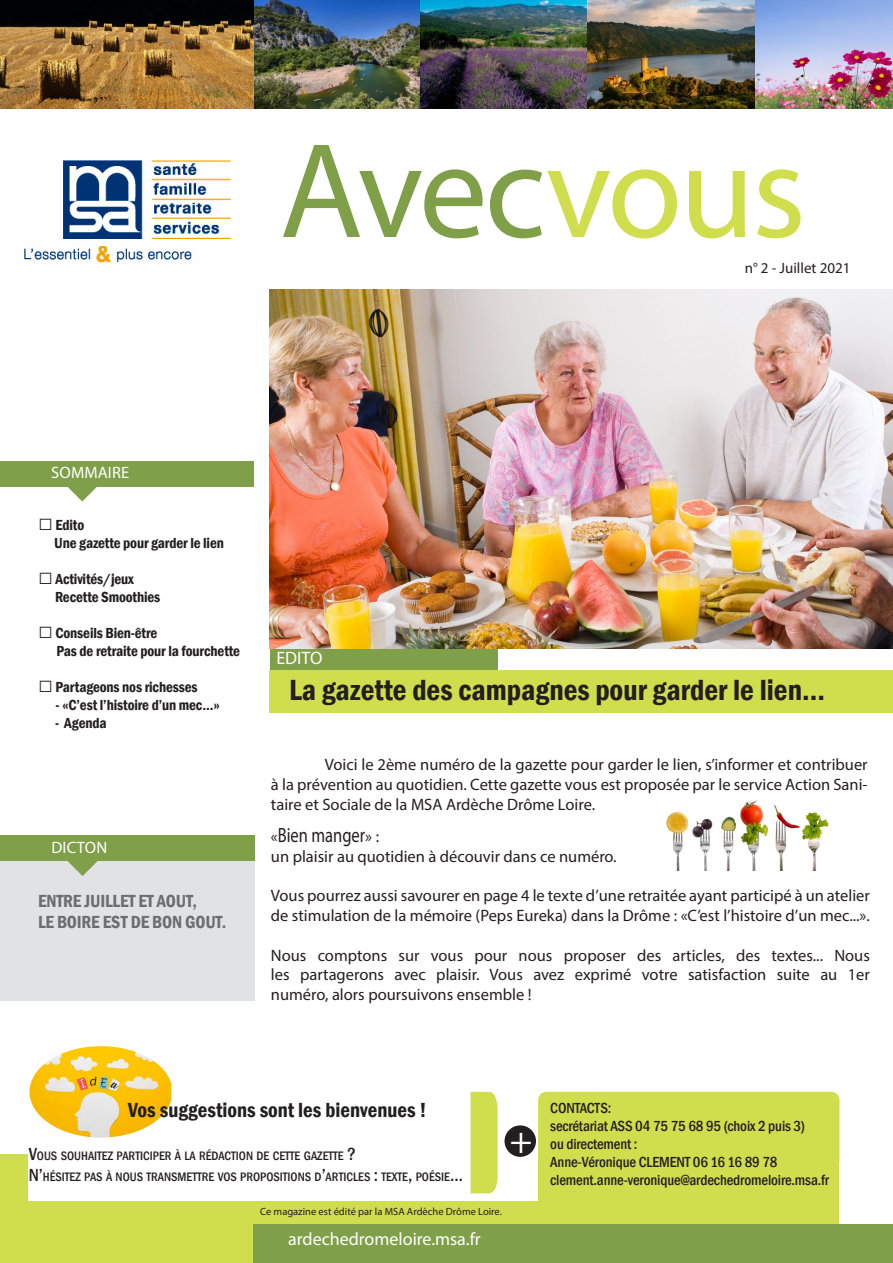
<style>
.page{position:relative;width:893px;height:1263px;background:#fff}
.page>*{position:absolute;margin:0;border:0;box-sizing:border-box;transform-origin:0 0}
.t1{font:136.5px "Myriad Pro";letter-spacing:-.02em;color:#7fa049}
.t2{font:37.8px "Myriad Pro";color:#fff}
.t3{font:600 condensed 30px "Franklin Gothic";color:#231f20}
.t4{font:600 condensed 21px "Franklin Gothic";color:#231f20}
.t5{font:20.7px "Myriad Pro";color:#231f20;scale:.8 1}
.t6{font:600 condensed 18px "Franklin Gothic";letter-spacing:-.01em;color:#6c6d70}
.Site_MSA_FR{font:18px "Myriad Pro";color:#fff}
.surtitre_noir{font:18px "Myriad Pro";color:#fff}
.t7{font:16.5px/19.8px "Myriad Pro";color:#231f20;text-align:justify}
.t8{font:16.5px "Myriad Pro";letter-spacing:.01em;color:#fff}
.t9{font:600 condensed 15px "Franklin Gothic";letter-spacing:-.01em;color:#231f20}
.t10{font:500 condensed 15px "Franklin Gothic";letter-spacing:-.01em;color:#231f20}
.t11{font:15px "Myriad Pro";color:#231f20}
.titre_dans_bandeau{font:500 condensed 12.6px "Franklin Gothic";color:#231f20}
.t12{font:10.5px "Myriad Pro";color:#231f20}
.s1{color:#d0dd4d}
.s2{font-size:16.5px}
.s3{font-size:18px}
</style>
<div class="page">
<img style="left:24px;top:160px;width:207px;height:103px">
<div style="left:0;top:1155px;width:839px;height:108px;background:#d0dd4d"></div>
<div style="left:254px;top:1225px;width:639px;height:38px;background:#7fa049"></div>
<div style="left:29px;top:1147px;width:509px;height:54px;background:#fff"></div>
<div style="left:0;top:861px;width:254px;height:140px;background:#e1e2e4"></div>
<div style="left:504px;top:1125px;width:32px;height:32px;background:#231f20;border-radius:50%"></div>
<div style="left:0;top:461px;width:254px;height:26px;background:#7fa049"></div>
<svg style="left:68px;top:487px;width:29px;height:14px"></svg>
<div style="left:0;top:836px;width:254px;height:25px;background:#7fa049"></div>
<svg style="left:68px;top:861px;width:29px;height:15px"></svg>
<img style="left:0;top:0;width:893px;height:108px">
<div style="left:270px;top:670px;width:623px;height:42px;background:#d0dd4d"></div>
<img style="left:666px;top:800px;width:163px;height:70px">
<svg style="left:879px;top:15px;width:14px;height:28px"></svg>
<div style="left:270px;top:644px;width:227px;height:26px;background:#7fa049"></div>
<img style="left:270px;top:289px;width:623px;height:359px">
<div style="left:471px;top:1092px;width:27px;height:101px;background:#d0dd4d"></div>
<img style="left:30px;top:1046px;width:141px;height:91px">
<div style="left:538px;top:1092px;width:301px;height:76px;background:#d0dd4d;border-radius:9px"></div>
<h1 class="t1" style="left:280px;top:107px;width:528px">Avec<span class="s1">vous</span></h1>
<p class="t11" style="left:745px;top:259px;width:107px">n° 2 - Juillet 2021</p>
<p class="t8" style="left:51px;top:463px;width:80px">SOMMAIRE</p>
<p class="t9" style="left:38px;top:515px;width:48px">◗ Edito</p>
<p class="t9" style="left:54px;top:533px;width:171px">Une gazette pour garder le lien</p>
<p class="t9" style="left:38px;top:569px;width:97px">◗ Activités/jeux</p>
<p class="t9" style="left:55px;top:587px;width:107px">Recette Smoothies</p>
<p class="t9" style="left:38px;top:623px;width:121px">◗ Conseils Bien-être</p>
<p class="t9" style="left:57px;top:641px;width:185px">Pas de retraite pour la fourchette</p>
<p class="t9" style="left:38px;top:677px;width:161px">◗ Partageons nos richesses</p>
<p class="t9" style="left:55px;top:695px;width:166px">- «C’est l’histoire d’un mec...»</p>
<p class="t9" style="left:55px;top:713px;width:53px">- Agenda</p>
<p class="t8" style="left:51px;top:838px;width:57px">DICTON</p>
<p class="t6" style="left:38px;top:889px;width:160px">ENTRE JUILLET ET AOUT,</p>
<p class="t6" style="left:38px;top:910px;width:190px">LE BOIRE EST DE BON GOUT.</p>
<p class="surtitre_noir" style="left:276px;top:647px;width:48px">EDITO</p>
<p class="t3" style="left:289px;top:670px;width:537px">La gazette des campagnes pour garder le lien...</p>
<p class="t7" style="left:271px;top:754px;width:598px;text-indent:54px">Voici le 2ème numéro de la gazette pour garder le lien, s’informer et contribuer à la prévention au quotidien. Cette gazette vous est proposée par le service Action Sani&shy;taire et Sociale de la MSA Ardèche Drôme Loire.</p>
<p class="t5" style="left:271px;top:822px;width:137px"><span class="s2">«</span>Bien manger<span class="s2">» :</span></p>
<p class="t7" style="left:271px;top:846px;width:347px">un plaisir au quotidien à découvir dans ce numéro.</p>
<p class="t7" style="left:271px;top:885px;width:600px">Vous pourrez aussi savourer en page 4 le texte d’une retraitée ayant participé à un atelier de stimulation de la mémoire (Peps Eureka) dans la Drôme : «C’est l’histoire d’un mec...».</p>
<p class="t7" style="left:271px;top:945px;width:600px">Nous comptons sur vous pour nous proposer des articles, des textes... Nous les partagerons avec plaisir. Vous avez exprimé votre satisfaction suite au 1er numéro, alors poursuivons ensemble !</p>
<p class="t4" style="left:128px;top:1096px;width:300px">Vos suggestions sont les bienvenues !</p>
<p class="t10" style="left:550px;top:1098px;width:63px">CONTACTS:</p>
<p class="t10" style="left:550px;top:1116px;width:256px">secrétariat ASS 04 75 75 68 95 (choix 2 puis 3)</p>
<p class="t10" style="left:550px;top:1134px;width:88px">ou directement :</p>
<p class="t10" style="left:550px;top:1152px;width:229px">Anne-Véronique CLEMENT 06 16 16 89 78</p>
<p class="t10" style="left:550px;top:1170px;width:280px">clement.anne-veronique@ardechedromeloire.msa.fr</p>
<p class="t2" style="left:510px;top:1117px;width:24px">+</p>
<p class="titre_dans_bandeau" style="left:29px;top:1147px;width:329px"><span class="s3">V</span>OUS SOUHAITEZ PARTICIPER À LA RÉDACTION DE CETTE GAZETTE <span class="s3">?</span></p>
<p class="titre_dans_bandeau" style="left:29px;top:1169px;width:436px"><span class="s3">N’</span>HÉSITEZ PAS À NOUS TRANSMETTRE VOS PROPOSITIONS D<span class="s3">’</span>ARTICLES <span class="s3">:</span> TEXTE<span class="s3">,</span> POÉSIE<span class="s3">...</span></p>
<p class="t12" style="left:260px;top:1204px;width:243px">Ce magazine est édité par la MSA Ardèche Drôme Loire.</p>
<p class="Site_MSA_FR" style="left:288px;top:1228px;width:194px">ardechedromeloire.msa.fr</p>
</div>
